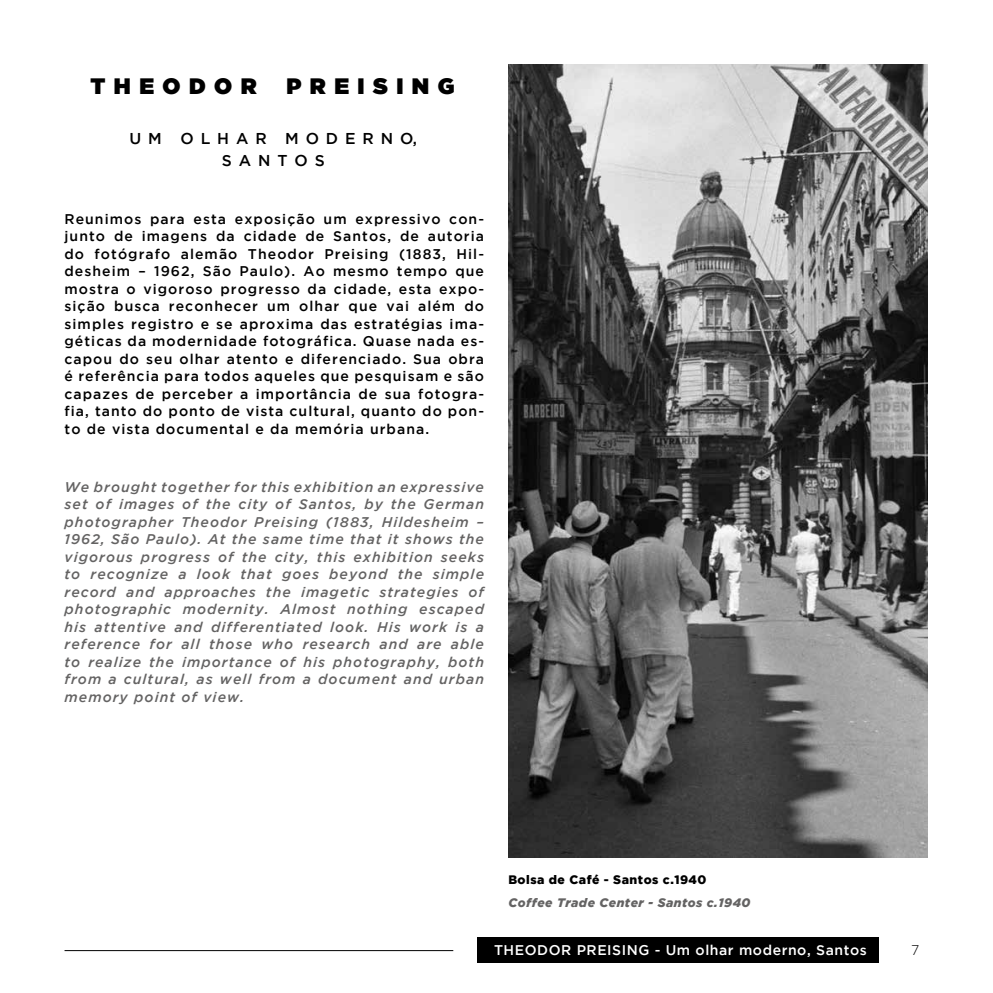
<style>
.page{position:relative;width:993px;height:993px;background:#fff}
.page>*{position:absolute;margin:0;border:0;box-sizing:border-box;transform-origin:0 0}
.t1{font:22.22px "Gotham Ultra";letter-spacing:.38em;color:#000}
.t2{font:500 15.75px/22.2px "Gotham";letter-spacing:.44em;color:#000;text-align:center}
.t3{font:500 14px/17.5px "Gotham";letter-spacing:.075em;color:#000;text-align:justify}
.t4{font:italic 500 14px/17.5px "Gotham";letter-spacing:.075em;color:#646363;text-align:justify}
.t5{font:500 14px "Gotham";letter-spacing:.04em;color:#fff}
.t6{font:300 14px "Gotham";color:#000}
.t7{font:italic 900 12.25px "Gotham";letter-spacing:.04em;color:#646363}
.t8{font:900 12.25px "Gotham";letter-spacing:.04em;color:#000}
</style>
<div class="page">
<hr style="left:64px;top:949px;width:389px;height:1px;background:#000">
<div style="left:477px;top:937px;width:402px;height:25px;background:#000"></div>
<img style="left:508px;top:64px;width:419px;height:792px">
<h1 class="t1" style="left:90px;top:74px;width:168px">THEODOR</h1>
<h1 class="t1" style="left:286px;top:74px;width:169px">PREISING</h1>
<p class="t2" style="left:129px;top:127px;width:289px">UM OLHAR MODERNO,<br>SANTOS</p>
<p class="t3" style="left:64px;top:210px;width:421px">Reunimos para esta exposição um expressivo con&shy;junto de imagens da cidade de Santos, de autoria do fotógrafo alemão Theodor Preising (1883, Hil&shy;desheim – 1962, São Paulo). Ao mesmo tempo que mostra o vigoroso progresso da cidade, esta expo&shy;sição busca reconhecer um olhar que vai além do simples registro e se aproxima das estratégias ima&shy;géticas da modernidade fotográfica. Quase nada es&shy;capou do seu olhar atento e diferenciado. Sua obra é referência para todos aqueles que pesquisam e são capazes de perceber a importância de sua fotogra&shy;fia, tanto do ponto de vista cultural, quanto do pon&shy;to de vista documental e da memória urbana.</p>
<p class="t4" style="left:64px;top:477px;width:421px">We brought together for this exhibition an expressive set of images of the city of Santos, by the German photographer Theodor Preising (1883, Hildesheim – 1962, São Paulo). At the same time that it shows the vigorous progress of the city, this exhibition seeks to recognize a look that goes beyond the simple record and approaches the imagetic strategies of photographic modernity. Almost nothing escaped his attentive and differentiated look. His work is a reference for all those who research and are able to realize the importance of his photography, both from a cultural, as well from a document and urban memory point of view.</p>
<p class="t8" style="left:508px;top:872px;width:199px">Bolsa de Café - Santos c.1940</p>
<p class="t7" style="left:508px;top:895px;width:243px">Coffee Trade Center - Santos c.1940</p>
<p class="t5" style="left:494px;top:941px;width:374px">THEODOR PREISING - Um olhar moderno, Santos</p>
<p class="t6" style="left:910px;top:942px;width:10px">7</p>
</div>
